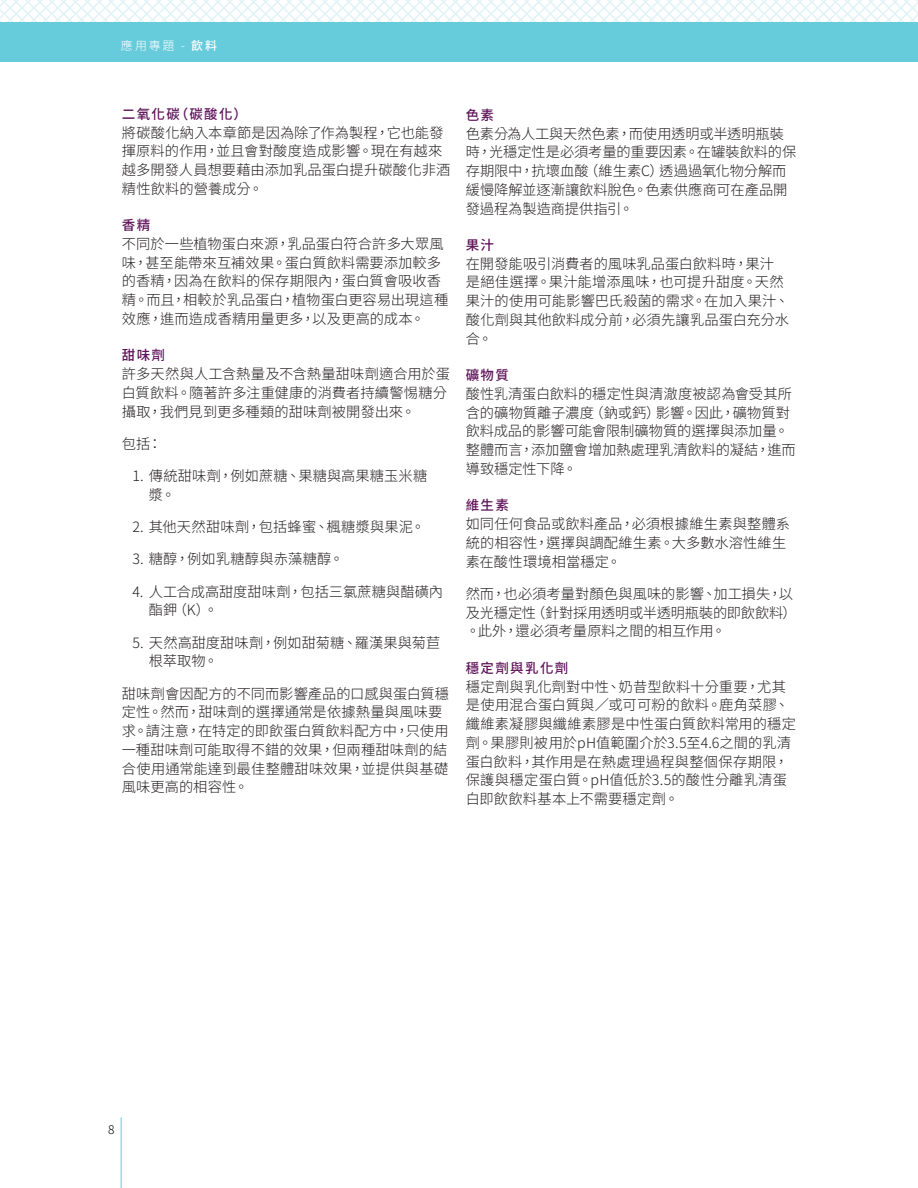
<style>
.page{position:relative;width:918px;height:1188px;background:#fff}
.page>*{position:absolute;margin:0;border:0;box-sizing:border-box;transform-origin:0 0}
.Body_Copy{font:300 14.25px/18.8px "Noto Sans CJ Ktc";letter-spacing:.005em;color:#231f20}
.Body_Copy_Level_2_Subheading{font:500 13.5px "Noto Sans CJ Ktc";letter-spacing:.1em;color:#5e1258}
.t1{font:300 12px "Noto Sans CJ Ktc";color:#fff}
.t2{font:300 12px "Noto Sans CJ Ktc";color:#000}
.s1{font-weight:500}
</style>
<div class="page">
<div style="left:0;top:22px;width:918px;height:40px;background:#66cbda"></div>
<svg style="left:0;top:0;width:918px;height:22px"></svg>
<hr style="left:121px;top:1118px;width:1px;height:70px;background:#66cbda">
<p class="t1" style="left:121px;top:39px;width:98px">應用專題 - <span class="s1">飲料</span></p>
<p class="Body_Copy_Level_2_Subheading" style="left:122px;top:106px;width:127px">二氧化碳（碳酸化）</p>
<p class="Body_Copy" style="left:122px;top:123px;width:330px">將碳酸化納入本章節是因為除了作為製程，它也能發揮原料的作用，並且會對酸度造成影響。現在有越來越多開發人員想要藉由添加乳品蛋白提升碳酸化非酒精性飲料的營養成分。</p>
<p class="Body_Copy_Level_2_Subheading" style="left:122px;top:218px;width:30px">香精</p>
<p class="Body_Copy" style="left:122px;top:235px;width:328px">不同於一些植物蛋白來源，乳品蛋白符合許多大眾風味，甚至能帶來互補效果。蛋白質飲料需要添加較多的香精，因為在飲料的保存期限內，蛋白質會吸收香精。而且，相較於乳品蛋白，植物蛋白更容易出現這種效應，進而造成香精用量更多，以及更高的成本。</p>
<p class="Body_Copy_Level_2_Subheading" style="left:122px;top:348px;width:45px">甜味劑</p>
<p class="Body_Copy" style="left:122px;top:365px;width:330px">許多天然與人工含熱量及不含熱量甜味劑適合用於蛋白質飲料。隨著許多注重健康的消費者持續警惕糖分攝取，我們見到更多種類的甜味劑被開發出來。</p>
<p class="Body_Copy" style="left:122px;top:435px;width:42px">包括：</p>
<p class="Body_Copy" style="left:149px;top:467px;width:280px;text-indent:-16px">1. 傳統甜味劑，例如蔗糖、果糖與高果糖玉米糖漿。</p>
<p class="Body_Copy" style="left:132px;top:518px;width:294px">2. 其他天然甜味劑，包括蜂蜜、楓糖漿與果泥。</p>
<p class="Body_Copy" style="left:132px;top:550px;width:213px">3. 糖醇，例如乳糖醇與赤藻糖醇。</p>
<p class="Body_Copy" style="left:149px;top:582px;width:296px;text-indent:-16px">4. 人工合成高甜度甜味劑，包括三氯蔗糖與醋磺內酯鉀（K）。</p>
<p class="Body_Copy" style="left:149px;top:633px;width:293px;text-indent:-16px">5. 天然高甜度甜味劑，例如甜菊糖、羅漢果與菊苣根萃取物。</p>
<p class="Body_Copy" style="left:122px;top:684px;width:329px">甜味劑會因配方的不同而影響產品的口感與蛋白質穩定性。然而，甜味劑的選擇通常是依據熱量與風味要求。請注意，在特定的即飲蛋白質飲料配方中，只使用一種甜味劑可能取得不錯的效果，但兩種甜味劑的結合使用通常能達到最佳整體甜味效果，並提供與基礎風味更高的相容性。</p>
<p class="Body_Copy_Level_2_Subheading" style="left:466px;top:107px;width:30px">色素</p>
<p class="Body_Copy" style="left:466px;top:124px;width:332px">色素分為人工與天然色素，而使用透明或半透明瓶裝時，光穩定性是必須考量的重要因素。在罐裝飲料的保存期限中，抗壞血酸（維生素C）透過過氧化物分解而緩慢降解並逐漸讓飲料脫色。色素供應商可在產品開發過程為製造商提供指引。</p>
<p class="Body_Copy_Level_2_Subheading" style="left:466px;top:237px;width:30px">果汁</p>
<p class="Body_Copy" style="left:466px;top:254px;width:325px">在開發能吸引消費者的風味乳品蛋白飲料時，果汁是絕佳選擇。果汁能增添風味，也可提升甜度。天然果汁的使用可能影響巴氏殺菌的需求。在加入果汁、酸化劑與其他飲料成分前，必須先讓乳品蛋白充分水合。</p>
<p class="Body_Copy_Level_2_Subheading" style="left:466px;top:368px;width:45px">礦物質</p>
<p class="Body_Copy" style="left:466px;top:385px;width:331px">酸性乳清蛋白飲料的穩定性與清澈度被認為會受其所含的礦物質離子濃度（鈉或鈣）影響。因此，礦物質對飲料成品的影響可能會限制礦物質的選擇與添加量。整體而言，添加鹽會增加熱處理乳清飲料的凝結，進而導致穩定性下降。</p>
<p class="Body_Copy_Level_2_Subheading" style="left:466px;top:498px;width:45px">維生素</p>
<p class="Body_Copy" style="left:466px;top:515px;width:326px">如同任何食品或飲料產品，必須根據維生素與整體系統的相容性，選擇與調配維生素。大多數水溶性維生素在酸性環境相當穩定。</p>
<p class="Body_Copy" style="left:466px;top:585px;width:333px">然而，也必須考量對顏色與風味的影響、加工損失，以及光穩定性（針對採用透明或半透明瓶裝的即飲飲料）。此外，還必須考量原料之間的相互作用。</p>
<p class="Body_Copy_Level_2_Subheading" style="left:466px;top:660px;width:104px">穩定劑與乳化劑</p>
<p class="Body_Copy" style="left:466px;top:677px;width:332px">穩定劑與乳化劑對中性、奶昔型飲料十分重要，尤其是使用混合蛋白質與／或可可粉的飲料。鹿角菜膠、纖維素凝膠與纖維素膠是中性蛋白質飲料常用的穩定劑。果膠則被用於pH值範圍介於3.5至4.6之間的乳清蛋白飲料，其作用是在熱處理過程與整個保存期限，保護與穩定蛋白質。pH值低於3.5的酸性分離乳清蛋白即飲飲料基本上不需要穩定劑。</p>
<p class="t2" style="left:108px;top:1123px;width:8px">8</p>
</div>
